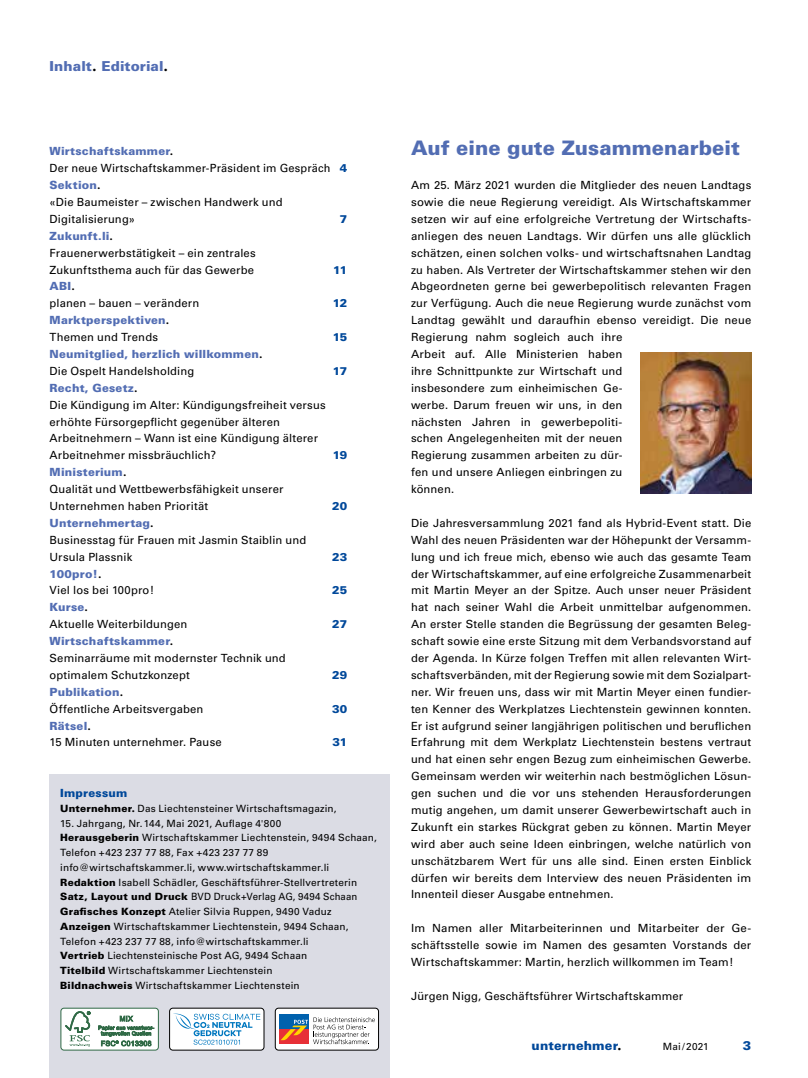
<style>
.page{position:relative;width:808px;height:1078px;background:#fff}
.page>*{position:absolute;margin:0;border:0;box-sizing:border-box;transform-origin:0 0}
.t1{font:900 20px "Univers";color:#526db3}
.t2{font:900 13.75px "Univers";letter-spacing:.005em;color:#526db3}
.t3{font:900 12.5px "Univers";letter-spacing:.01em;color:#00489a}
.t4{font:11.25px/16.9px "Univers";letter-spacing:.015em;color:#000}
.t5{font:900 11.25px/16.9px "Univers";letter-spacing:.015em;color:#526db3}
.t6{font:900 11.25px "Univers";letter-spacing:.01em;color:#00489a}
.t7{font:10px/14.8px "Univers";letter-spacing:.02em;color:#000}
.s1{font-family:"Futura BT";font-weight:800;font-size:15.12px;color:#000}
.s2{font-weight:900;color:#526db3}
.s3{font-family:"Futura BT";font-weight:800}
.s4{font-weight:900;color:#00489a}
.s5{font-family:"Futura BT";font-weight:800;color:#000}
.s6{font-weight:400;color:#000}
.s7{font-weight:900}
.s8{font-family:"Futura BT";font-weight:700}
.s9{font-family:"Futura";font-weight:800;font-size:13.75px;color:#000}
</style>
<div class="page">
<div style="left:50px;top:774px;width:340px;height:303px;background:#dbdce4"></div>
<div style="left:61px;top:1007px;width:97px;height:42px;background:#fff;border-radius:3px"></div>
<div style="left:61px;top:1007px;width:98px;height:43px;border:1px solid #306a46;border-radius:3px"></div>
<svg style="left:65px;top:1011px;width:25px;height:35px"></svg>
<svg style="left:98px;top:1015px;width:56px;height:30px"></svg>
<div style="left:275px;top:1007px;width:103px;height:42px;background:#fff;border-radius:3px"></div>
<div style="left:279px;top:1013px;width:30px;height:15px;background:#0061ad"></div>
<div style="left:279px;top:1028px;width:30px;height:15px;background:#e73037"></div>
<svg style="left:281px;top:1017px;width:94px;height:27px"></svg>
<div style="left:275px;top:1007px;width:104px;height:43px;border:1px solid #000;border-radius:3px"></div>
<div style="left:170px;top:1007px;width:94px;height:42px;background:#fff;border-radius:3px"></div>
<svg style="left:173px;top:1013px;width:87px;height:31px"></svg>
<div style="left:169px;top:1007px;width:95px;height:43px;border:1px solid #000;border-radius:3px"></div>
<img style="left:640px;top:352px;width:111px;height:141px">
<p class="t2" style="left:50px;top:57px;width:120px">Inhalt<span class="s1">.</span> Editorial<span class="s1">.</span></p>
<p class="t4" style="left:50px;top:143px;width:299px"><span class="s2">Wirtschaftskammer</span><span class="s3">.<br></span>Der neue Wirtschaftskammer-Präsident im Gespräch <span class="s4">4<br></span><span class="s2">Sektion</span><span class="s3">.<br></span>«Die Baumeister – zwischen Handwerk und<br>Digitalisierung»</p>
<p class="t6" style="left:340px;top:212px;width:9px">7</p>
<p class="t4" style="left:50px;top:227px;width:208px"><span class="s2">Zukunft.li</span><span class="s3">.<br></span>Frauenerwerbstätigkeit – ein zentrales<br>Zukunftsthema auch für das Gewerbe</p>
<p class="t4" style="left:50px;top:278px;width:151px"><span class="s2">ABI</span><span class="s3">.<br></span>planen – bauen – verändern</p>
<p class="t5" style="left:50px;top:311px;width:121px">Marktperspektiven<span class="s5">.<br></span><span class="s6">Themen und Trends</span></p>
<p class="t5" style="left:50px;top:345px;width:214px">Neumitglied, herzlich willkommen<span class="s5">.<br></span><span class="s6">Die Ospelt Handelsholding</span></p>
<p class="t4" style="left:50px;top:379px;width:278px"><span class="s2">Recht, Gesetz</span><span class="s3">.<br></span>Die Kündigung im Alter: Kündigungsfreiheit versus erhöhte Fürsorgepflicht gegenüber älteren Arbeitnehmern – Wann ist eine Kündigung älterer Arbeitnehmer missbräuchlich?</p>
<p class="t6" style="left:333px;top:262px;width:15px">11</p>
<p class="t6" style="left:333px;top:296px;width:16px">12</p>
<p class="t6" style="left:333px;top:330px;width:16px">15</p>
<p class="t6" style="left:333px;top:364px;width:16px">17</p>
<p class="t6" style="left:333px;top:448px;width:16px">19</p>
<p class="t4" style="left:50px;top:464px;width:235px"><span class="s2">Ministerium</span><span class="s3">.<br></span>Qualität und Wettbewerbsfähigkeit unserer<br>Unternehmen haben Priorität</p>
<p class="t4" style="left:50px;top:514px;width:258px"><span class="s2">Unternehmertag</span><span class="s3">.<br></span>Businesstag für Frauen mit Jasmin Staiblin und<br>Ursula Plassnik</p>
<p class="t4" style="left:50px;top:565px;width:106px"><span class="s2">100pro!</span><span class="s3">.<br></span>Viel los bei 100pro!</p>
<p class="t4" style="left:50px;top:599px;width:139px"><span class="s2">Kurse</span><span class="s3">.<br></span>Aktuelle Weiterbildungen</p>
<p class="t4" style="left:50px;top:632px;width:238px"><span class="s2">Wirtschaftskammer</span><span class="s3">.<br></span>Seminarräume mit modernster Technik und optimalem Schutzkonzept</p>
<p class="t4" style="left:50px;top:683px;width:155px"><span class="s2">Publikation</span><span class="s3">.<br></span>Öffentliche Arbeitsvergaben</p>
<p class="t4" style="left:50px;top:717px;width:174px"><span class="s2">Rätsel</span><span class="s3">.<br></span>15 Minuten unternehmer. Pause</p>
<p class="t6" style="left:332px;top:499px;width:17px">20</p>
<p class="t6" style="left:332px;top:549px;width:17px">23</p>
<p class="t6" style="left:332px;top:583px;width:17px">25</p>
<p class="t6" style="left:332px;top:617px;width:16px">27</p>
<p class="t6" style="left:332px;top:667px;width:17px">29</p>
<p class="t6" style="left:332px;top:701px;width:17px">30</p>
<p class="t6" style="left:332px;top:735px;width:16px">31</p>
<p class="t6" style="left:60px;top:785px;width:69px">Impressum</p>
<p class="t7" style="left:60px;top:800px;width:278px"><span class="s7">Unternehmer</span><span class="s8">.</span> Das Liechtensteiner Wirtschaftsmagazin,</p>
<p class="t7" style="left:60px;top:815px;width:318px">15. Jahrgang, Nr. 144, Mai 2021, Auflage 4'800<br><span class="s7">Herausgeberin</span> Wirtschaftskammer Liechtenstein, 9494 Schaan, Telefon +423 237 77 88, Fax +423 237 77 89 info@wirtschaftskammer.li, www.wirtschaftskammer.li <span class="s7">Redaktion</span> Isabell Schädler, Geschäftsführer-Stellvertreterin <span class="s7">Satz, Layout und Druck</span> BVD Druck+Verlag AG, 9494 Schaan <span class="s7">Grafisches Konzept</span> Atelier Silvia Ruppen, 9490 Vaduz <span class="s7">Anzeigen</span> Wirtschaftskammer Liechtenstein, 9494 Schaan, Telefon +423 237 77 88, info@wirtschaftskammer.li<br><span class="s7">Vertrieb</span> Liechtensteinische Post AG, 9494 Schaan<br><span class="s7">Titelbild</span> Wirtschaftskammer Liechtenstein<br><span class="s7">Bildnachweis</span> Wirtschaftskammer Liechtenstein</p>
<h1 class="t1" style="left:411px;top:136px;width:330px">Auf eine gute Zusammenarbeit</h1>
<p class="t4" style="left:411px;top:177px;width:342px">Am 25. März 2021 wurden die Mitglieder des neuen Landtags sowie die neue Regierung vereidigt. Als Wirtschaftskammer setzen wir auf eine erfolgreiche Vertretung der Wirtschafts&shy;anliegen des neuen Landtags. Wir dürfen uns alle glücklich schätzen, einen solchen volks- und wirtschaftsnahen Landtag zu haben. Als Vertreter der Wirtschaftskammer stehen wir den Abgeordneten gerne bei gewerbepolitisch relevanten Fragen zur Verfügung. Auch die neue Regierung wurde zunächst vom Landtag gewählt und daraufhin ebenso vereidigt. Die neue Regierung nahm sogleich auch ihre<br>Arbeit auf. Alle Ministerien haben<br>ihre Schnittpunkte zur Wirtschaft und<br>insbesondere zum einheimischen Ge-<br>werbe. Darum freuen wir uns, in den<br>nächsten Jahren in gewerbepoliti-<br>schen Angelegenheiten mit der neuen<br>Regierung zusammen arbeiten zu dür-<br>fen und unsere Anliegen einbringen zu<br>können.</p>
<p class="t4" style="left:411px;top:514px;width:342px;text-align:justify">Die Jahresversammlung 2021 fand als Hybrid-Event statt. Die Wahl des neuen Präsidenten war der Höhepunkt der Versamm&shy;lung und ich freue mich, ebenso wie auch das gesamte Team der Wirtschaftskammer, auf eine erfolgreiche Zusammenarbeit mit Martin Meyer an der Spitze. Auch unser neuer Präsident hat nach seiner Wahl die Arbeit unmittelbar aufgenommen.<br>An erster Stelle standen die Begrüssung der gesamten Beleg&shy;schaft sowie eine erste Sitzung mit dem Verbandsvorstand auf der Agenda. In Kürze folgen Treffen mit allen relevanten Wirt&shy;schaftsverbänden, mit der Regierung sowie mit dem Sozialpart&shy;ner. Wir freuen uns, dass wir mit Martin Meyer einen fundier&shy;ten Kenner des Werkplatzes Liechtenstein gewinnen konnten.<br>Er ist aufgrund seiner langjährigen politischen und beruflichen Erfahrung mit dem Werkplatz Liechtenstein bestens vertraut und hat einen sehr engen Bezug zum einheimischen Gewerbe.<br>Gemeinsam werden wir weiterhin nach bestmöglichen Lösun&shy;gen suchen und die vor uns stehenden Herausforderungen mutig angehen, um damit unserer Gewerbewirtschaft auch in Zukunft ein starkes Rückgrat geben zu können. Martin Meyer wird aber auch seine Ideen einbringen, welche natürlich von unschätzbarem Wert für uns alle sind. Einen ersten Einblick dürfen wir bereits dem Interview des neuen Präsidenten im Innenteil dieser Ausgabe entnehmen.</p>
<p class="t4" style="left:411px;top:919px;width:342px;text-align:justify">Im Namen aller Mitarbeiterinnen und Mitarbeiter der Ge&shy;schäftsstelle sowie im Namen des gesamten Vorstands der Wirtschaftskammer: Martin, herzlich willkommen im Team!</p>
<p class="t4" style="left:411px;top:987px;width:274px">Jürgen Nigg, Geschäftsführer Wirtschaftskammer</p>
<p class="t3" style="left:531px;top:1037px;width:92px">unternehmer<span class="s9">.</span></p>
<p class="t7" style="left:663px;top:1039px;width:47px">Mai/2021</p>
<p class="t3" style="left:743px;top:1037px;width:10px">3</p>
</div>
